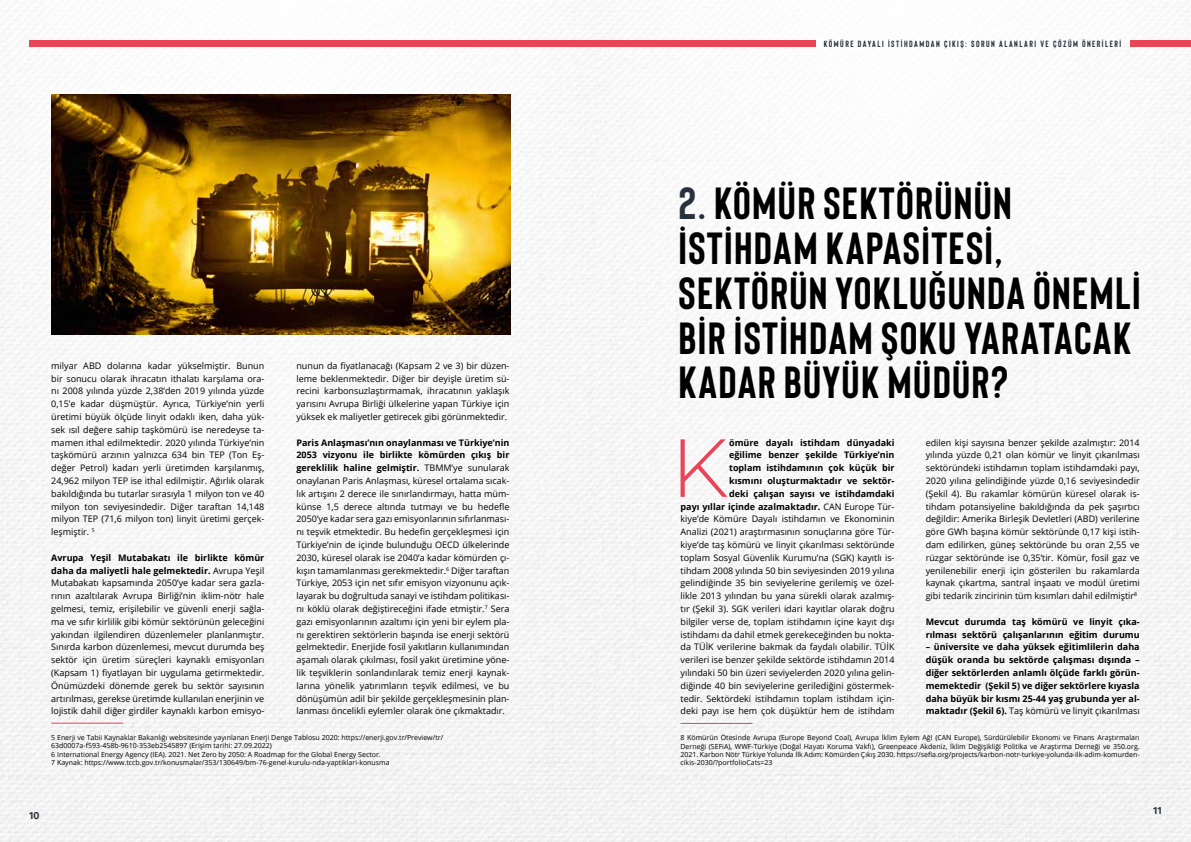
<style>
.page{position:relative;width:1191px;height:842px;background:#fff}
.page>*{position:absolute;margin:0;border:0;box-sizing:border-box;transform-origin:0 0}
.t1{font:300 82.1px "Montserrat";color:#e94559}
.t2{font:700 45px/45px "Bison";letter-spacing:.03em;color:#000}
.t3{font:700 10px "Aktiv Grotesk";color:#29323c}
.t4{font:9px/12.8px "Open Sans";color:#000;text-align:justify}
.t5{font:700 9px/12.8px "Open Sans";color:#000}
.t6{font:700 9px "Bison";letter-spacing:.16em;color:#29323c}
.t7{font:7px/8.4px "Open Sans";color:#000;text-align:justify}
.s1{font-weight:700}
.s2{color:#29323c}
.s3{font-weight:400}
</style>
<div class="page">
<img style="left:0;top:1px;width:1191px;height:841px">
<div style="left:1130px;top:40px;width:61px;height:7px;background:#e94559"></div>
<div style="left:29px;top:40px;width:786px;height:7px;background:#e94559"></div>
<hr style="left:680px;top:723px;width:72px;height:1px;background:#e94559">
<hr style="left:51px;top:723px;width:72px;height:1px;background:#e94559">
<img style="left:51px;top:95px;width:459px;height:239px">
<p class="t4" style="left:296px;top:359px;width:214px">nunun da fiyatlanacağı (Kapsam 2 ve 3) bir düzen&shy;leme beklenmektedir. Diğer bir deyişle üretim sü&shy;recini karbonsuzlaştırmamak, ihracatının yaklaşık yarısını Avrupa Birliği ülkelerine yapan Türkiye için yüksek ek maliyetler getirecek gibi görünmektedir.</p>
<p class="t4" style="left:296px;top:436px;width:214px"><span class="s1">Paris Anlaşması’nın onaylanması ve Türkiye’nin 2053 vizyonu ile birlikte kömürden çıkış bir gereklilik haline gelmiştir.</span> TBMM’ye sunularak onaylanan Paris Anlaşması, küresel ortalama sıcak&shy;lık artışını 2 derece ile sınırlandırmayı, hatta müm&shy;künse 1,5 derece altında tutmayı ve bu hedefle 2050’ye kadar sera gazı emisyonlarının sıfırlanması&shy;nı teşvik etmektedir. Bu hedefin gerçekleşmesi için Türkiye’nin de içinde bulunduğu OECD ülkelerinde 2030, küresel olarak ise 2040’a kadar kömürden çı&shy;kışın tamamlanması gerekmektedir.<sup>6</sup> Diğer taraftan Türkiye, 2053 için net sıfır emisyon vizyonunu açık&shy;layarak bu doğrultuda sanayi ve istihdam politikası&shy;nı köklü olarak değiştireceğini ifade etmiştir.<sup>7</sup> Sera gazı emisyonlarının azaltımı için yeni bir eylem pla&shy;nı gerektiren sektörlerin başında ise enerji sektörü gelmektedir. Enerjide fosil yakıtların kullanımından aşamalı olarak çıkılması, fosil yakıt üretimine yöne&shy;lik teşviklerin sonlandırılarak temiz enerji kaynak&shy;larına yönelik yatırımların teşvik edilmesi, ve bu dönüşümün adil bir şekilde gerçekleşmesinin plan&shy;lanması öncelikli eylemler olarak öne çıkmaktadır.</p>
<p class="t4" style="left:51px;top:359px;width:215px">milyar ABD dolarına kadar yükselmiştir. Bunun bir sonucu olarak ihracatın ithalatı karşılama ora&shy;nı 2008 yılında yüzde 2,38’den 2019 yılında yüzde 0,15’e kadar düşmüştür. Ayrıca, Türkiye’nin yerli üretimi büyük ölçüde linyit odaklı iken, daha yük&shy;sek ısıl değere sahip taşkömürü ise neredeyse ta&shy;mamen ithal edilmektedir. 2020 yılında Türkiye’nin taşkömürü arzının yalnızca 634 bin TEP (Ton Eş&shy;değer Petrol) kadarı yerli üretimden karşılanmış, 24,962 milyon TEP ise ithal edilmiştir. Ağırlık olarak bakıldığında bu tutarlar sırasıyla 1 milyon ton ve 40 milyon ton seviyesindedir. Diğer taraftan 14,148 milyon TEP (71,6 milyon ton) linyit üretimi gerçek&shy;leşmiştir. <sup>5</sup></p>
<p class="t4" style="left:51px;top:551px;width:215px"><span class="s1">Avrupa Yeşil Mutabakatı ile birlikte kömür daha da maliyetli hale gelmektedir.</span> Avrupa Yeşil Mutabakatı kapsamında 2050’ye kadar sera gazla&shy;rının azaltılarak Avrupa Birliği’nin iklim-nötr hale gelmesi, temiz, erişilebilir ve güvenli enerji sağla&shy;ma ve sıfır kirlilik gibi kömür sektörünün geleceğini yakından ilgilendiren düzenlemeler planlanmıştır.<br>Sınırda karbon düzenlemesi, mevcut durumda beş sektör için üretim süreçleri kaynaklı emisyonları (Kapsam 1) fiyatlayan bir uygulama getirmektedir.<br>Önümüzdeki dönemde gerek bu sektör sayısının artırılması, gerekse üretimde kullanılan enerjinin ve lojistik dahil diğer girdiler kaynaklı karbon emisyo-</p>
<p class="t7" style="left:51px;top:733px;width:393px;text-align:left">5 Enerji ve Tabii Kaynaklar Bakanlığı websitesinde yayınlanan Enerji Denge Tablosu 2020: https://enerji.gov.tr/Preview/tr/ 63d0007a-f593-458b-9610-353eb2545897 (Erişim tarihi: 27.09.2022)<br>6 International Energy Agency (IEA). 2021. Net Zero by 2050: A Roadmap for the Global Energy Sector.<br>7 Kaynak: https://www.tccb.gov.tr/konusmalar/353/130649/bm-76-genel-kurulu-nda-yaptiklari-konusma</p>
<p class="t3" style="left:28px;top:809px;width:12px">10</p>
<p class="t6" style="left:824px;top:38px;width:298px">KÖMÜRE DAYALI İSTİHDAMDAN ÇIKIŞ: SORUN ALANLARI VE ÇÖZÜM ÖNERİLERİ</p>
<h2 class="t2" style="left:678px;top:178px;width:463px"><span class="s2">2.</span> KÖMÜR SEKTÖRÜNÜN<br>İSTİHDAM KAPASİTESİ,<br>SEKTÖRÜN YOKLUĞUNDA ÖNEMLİ<br>BİR İSTİHDAM ŞOKU YARATACAK<br>KADAR BÜYÜK MÜDÜR?</h2>
<p class="t4" style="left:680px;top:436px;width:215px;text-align:right"><span class="s1">ömüre dayalı istihdam dünyadaki<br>eğilime benzer şekilde Türkiye’nin<br>toplam istihdamının çok küçük bir<br>kısmını oluşturmaktadır ve sektör-<br>deki çalışan sayısı ve istihdamdaki<br>payı yıllar içinde azalmaktadır.</span> CAN Europe Tür&shy;kiye’de Kömüre Dayalı istihdamın ve Ekonominin Analizi (2021) araştırmasının sonuçlarına göre Tür&shy;kiye’de taş kömürü ve linyit çıkarılması sektöründe toplam Sosyal Güvenlik Kurumu’na (SGK) kayıtlı is&shy;tihdam 2008 yılında 50 bin seviyesinden 2019 yılına gelindiğinde 35 bin seviyelerine gerilemiş ve özel&shy;likle 2013 yılından bu yana sürekli olarak azalmış&shy;tır (Şekil 3). SGK verileri idari kayıtlar olarak doğru bilgiler verse de, toplam istihdamın içine kayıt dışı istihdamı da dahil etmek gerekeceğinden bu nokta&shy;da TÜİK verilerine bakmak da faydalı olabilir. TÜİK verileri ise benzer şekilde sektörde istihdamın 2014 yılındaki 50 bin üzeri seviyelerden 2020 yılına gelin&shy;diğinde 40 bin seviyelerine gerilediğini göstermek&shy;tedir. Sektördeki istihdamın toplam istihdam için&shy;deki payı ise hem çok düşüktür hem de istihdam</p>
<p class="t7" style="left:680px;top:733px;width:460px">8 Kömürün Ötesinde Avrupa (Europe Beyond Coal), Avrupa İ klim Eylem AğI (CAN Europe), Sürdürülebilir Ekonomi ve Finans Araştırmaları Derneği (SEFiA), WWF-Türkiye (Doğal Hayatı Koruma Vakfı), Greenpeace Akdeniz, İ klim Değişikliği Politika ve Araştırma Derneği ve 350.org.<br>2021. Karbon Nötr Türkiye Yolunda İlk Adım: Kömürden Çıkış 2030. https://sefia.org/projects/karbon-notr-turkiye-yolunda-ilk-adim-komurden&shy;cikis-2030/?portfolioCats=23</p>
<p class="t4" style="left:925px;top:436px;width:215px">edilen kişi sayısına benzer şekilde azalmıştır: 2014 yılında yüzde 0,21 olan kömür ve linyit çıkarılması sektöründeki istihdamın toplam istihdamdaki payı, 2020 yılına gelindiğinde yüzde 0,16 seviyesindedir (Şekil 4). Bu rakamlar kömürün küresel olarak is&shy;tihdam potansiyeline bakıldığında da pek şaşırtıcı değildir: Amerika Birleşik Devletleri (ABD) verilerine göre GWh başına kömür sektöründe 0,17 kişi istih&shy;dam edilirken, güneş sektöründe bu oran 2,55 ve rüzgar sektöründe ise 0,35’tir. Kömür, fosil gaz ve yenilenebilir enerji için gösterilen bu rakamlarda kaynak çıkartma, santral inşaatı ve modül üretimi gibi tedarik zincirinin tüm kısımları dahil edilmiştir<sup>8</sup></p>
<p class="t5" style="left:925px;top:615px;width:215px">Mevcut durumda taş kömürü ve linyit çıka&shy;rılması sektörü çalışanlarının eğitim durumu</p>
<p class="t5" style="left:925px;top:641px;width:215px;text-align:justify">– üniversite ve daha yüksek eğitimlilerin daha düşük oranda bu sektörde çalışması dışında – diğer sektörlerden anlamlı ölçüde farklı görün&shy;memektedir (Şekil 5) ve diğer sektörlere kıyasla daha büyük bir kısmı 25-44 yaş grubunda yer al&shy;maktadır (Şekil 6). <span class="s3">Taş kömürü ve linyit çıkarılması</span></p>
<h1 class="t1" style="left:670px;top:412px;width:59px">K</h1>
<p class="t3" style="left:1152px;top:805px;width:12px">11</p>
</div>
